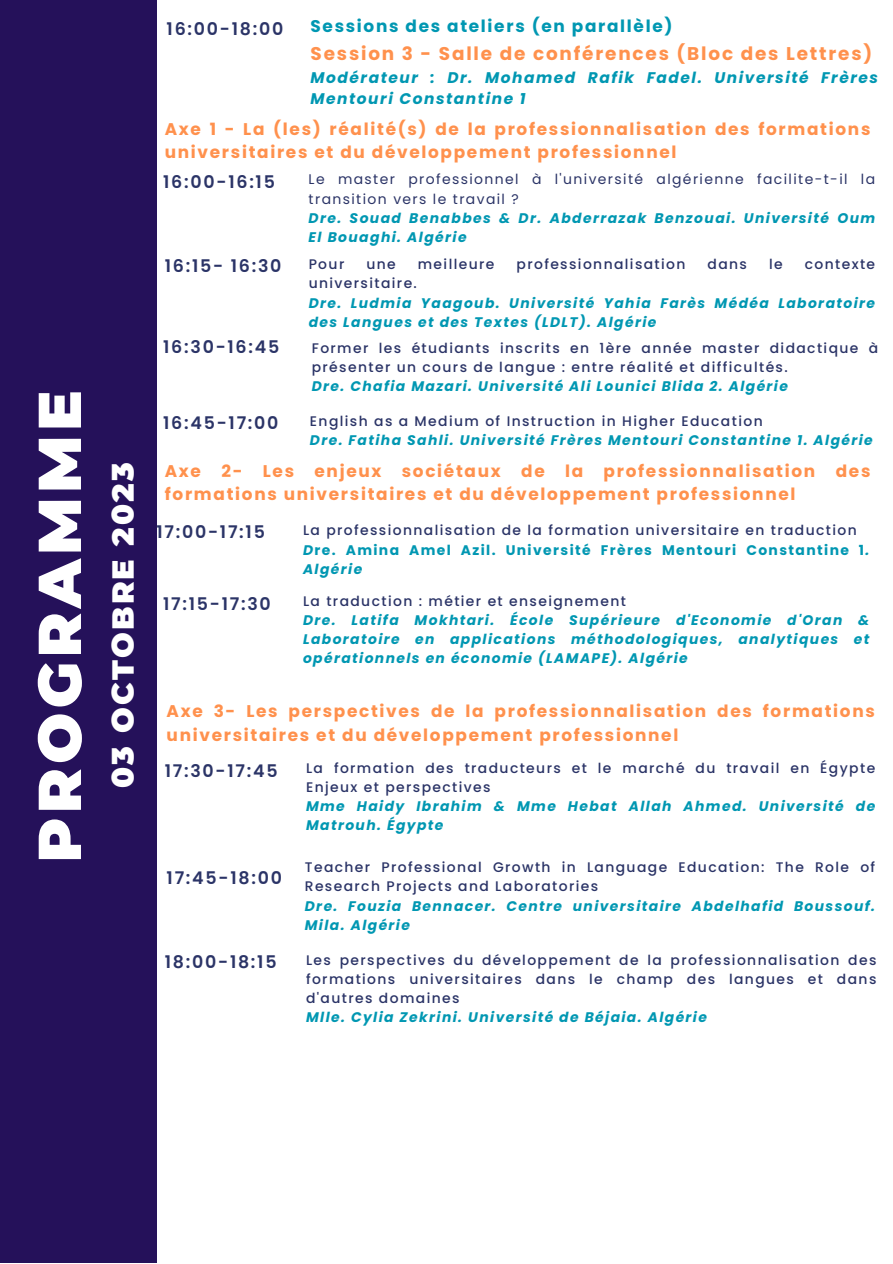
<style>
.page{position:relative;width:893px;height:1264px;background:#fff}
.page>*{position:absolute;margin:0;border:0;box-sizing:border-box;transform-origin:0 0}
.t1{font:900 60.3px "Montserrat";letter-spacing:.075em;color:#fff}
.t2{font:900 30.45px "Montserrat";letter-spacing:.075em;color:#fff}
.t3{font:700 18.45px "Poppins";letter-spacing:.1em;color:#ff914d}
.t4{font:600 17.4px "Poppins";letter-spacing:.1em;color:#2b3467}
.t5{font:700 16.95px/23.5px "Poppins";letter-spacing:.1em;color:#ff914d}
.t6{font:700 16.95px "Poppins";letter-spacing:.1em;color:#0097b2}
.t7{font:italic 700 15.45px/21.3px "Poppins";letter-spacing:.1em;color:#0097b2}
.t8{font:500 13.95px/19px "Poppins";letter-spacing:.1em;color:#2b3467}
.t9{font:italic 700 13.95px/19px "Poppins";letter-spacing:.1em;color:#0097b2}
.t10{font:13.95px/19px "Poppins";letter-spacing:.1em;color:#2b3467}
.t11{font:700 13.95px/19px "Poppins";letter-spacing:.1em;color:#0097b2}
.s1{font-style:italic}
</style>
<div class="page">
<div style="left:0;top:0;width:156px;height:1262px;background:#25115a"></div>
<p class="t1" style="left:23px;top:862px;width:473px;rotate:-90deg">PROGRAMME</p>
<p class="t2" style="left:104px;top:788px;width:328px;rotate:-90deg">03 OCTOBRE 2023</p>
<p class="t4" style="left:167px;top:17px;width:118px">16:00-18:00</p>
<p class="t6" style="left:310px;top:14px;width:363px">Sessions des ateliers (en parallèle)</p>
<p class="t3" style="left:310px;top:41px;width:563px">Session 3 - Salle de conférences (Bloc des Lettres)</p>
<p class="t7" style="left:310px;top:67px;width:569px">Modérateur : Dr. Mohamed Rafik Fadel. Université Frères<br>Mentouri Constantine 1</p>
<p class="t5" style="left:165px;top:117px;width:707px">Axe 1 - La (les) réalité(s) de la professionnalisation des formations universitaires et du développement professionnel</p>
<p class="t4" style="left:163px;top:170px;width:113px">16:00-16:15</p>
<p class="t10" style="left:308px;top:170px;width:568px">Le master professionnel à l'université algérienne facilite-t-il la transition vers le travail ?</p>
<p class="t9" style="left:308px;top:208px;width:568px">Dre. Souad Benabbes &amp; Dr. Abderrazak Benzouai. Université Oum<br>El Bouaghi. Algérie</p>
<p class="t4" style="left:165px;top:254px;width:118px">16:15- 16:30</p>
<p class="t8" style="left:308px;top:255px;width:37px">Pour</p>
<p class="t8" style="left:366px;top:255px;width:31px">une</p>
<p class="t8" style="left:418px;top:255px;width:78px">meilleure</p>
<p class="t8" style="left:516px;top:255px;width:170px">professionnalisation</p>
<p class="t8" style="left:707px;top:255px;width:41px">dans</p>
<p class="t8" style="left:769px;top:255px;width:15px">le</p>
<p class="t8" style="left:804px;top:255px;width:72px">contexte</p>
<p class="t8" style="left:308px;top:274px;width:110px">universitaire.</p>
<p class="t9" style="left:308px;top:293px;width:568px">Dre. Ludmia Yaagoub. Université Yahia Farès Médéa Laboratoire des Langues et des Textes (LDLT). Algérie</p>
<p class="t4" style="left:163px;top:334px;width:117px">16:30-16:45</p>
<p class="t8" style="left:312px;top:339px;width:568px">Former les étudiants inscrits en 1ère année master didactique à présenter un cours de langue : entre réalité et difficultés.</p>
<p class="t9" style="left:312px;top:377px;width:477px">Dre. Chafia Mazari. Université Ali Lounici Blida 2. Algérie</p>
<p class="t4" style="left:163px;top:410px;width:117px">16:45-17:00</p>
<p class="t8" style="left:310px;top:411px;width:454px">English as a Medium of Instruction in Higher Education</p>
<p class="t9" style="left:310px;top:430px;width:564px">Dre. Fatiha Sahli. Université Frères Mentouri Constantine 1. Algérie</p>
<p class="t5" style="left:165px;top:459px;width:707px">Axe 2- Les enjeux sociétaux de la professionnalisation des formations universitaires et du développement professionnel</p>
<p class="t4" style="left:156px;top:520px;width:110px">17:00-17:15</p>
<p class="t4" style="left:163px;top:591px;width:109px">17:15-17:30</p>
<p class="t8" style="left:303px;top:521px;width:555px">La professionnalisation de la formation universitaire en traduction</p>
<p class="t11" style="left:303px;top:540px;width:568px"><span class="s1">D</span>re. Amina Amel Azil. Université Frères Mentouri Constantine 1<span class="s1">.<br>Algérie</span></p>
<p class="t8" style="left:303px;top:591px;width:324px">La traduction : métier et enseignement</p>
<p class="t9" style="left:303px;top:610px;width:568px;text-align:justify">Dre. Latifa Mokhtari. École Supérieure d'Economie d'Oran &amp; Laboratoire en applications méthodologiques, analytiques et opérationnels en économie (LAMAPE). Algérie</p>
<p class="t5" style="left:167px;top:699px;width:709px">Axe 3- Les perspectives de la professionnalisation des formations universitaires et du développement professionnel</p>
<p class="t8" style="left:306px;top:758px;width:570px">La formation des traducteurs et le marché du travail en Égypte<br>Enjeux et perspectives</p>
<p class="t9" style="left:306px;top:796px;width:570px">Mme Haidy Ibrahim &amp; Mme Hebat Allah Ahmed. Université de<br>Matrouh. Égypte</p>
<p class="t4" style="left:165px;top:758px;width:114px">17:30-17:45</p>
<p class="t4" style="left:167px;top:866px;width:117px">17:45-18:00</p>
<p class="t4" style="left:165px;top:949px;width:113px">18:00-18:15</p>
<p class="t8" style="left:305px;top:857px;width:572px">Teacher Professional Growth in Language Education: The Role of<br>Research Projects and Laboratories</p>
<p class="t9" style="left:305px;top:896px;width:572px">Dre. Fouzia Bennacer. Centre universitaire Abdelhafid Boussouf.<br>Mila. Algérie</p>
<p class="t8" style="left:306px;top:950px;width:572px;text-align:justify">Les perspectives du développement de la professionnalisation des formations universitaires dans le champ des langues et dans d'autres domaines</p>
<p class="t9" style="left:306px;top:1008px;width:402px">Mlle. Cylia Zekrini. Université de Béjaia. Algérie</p>
</div>
